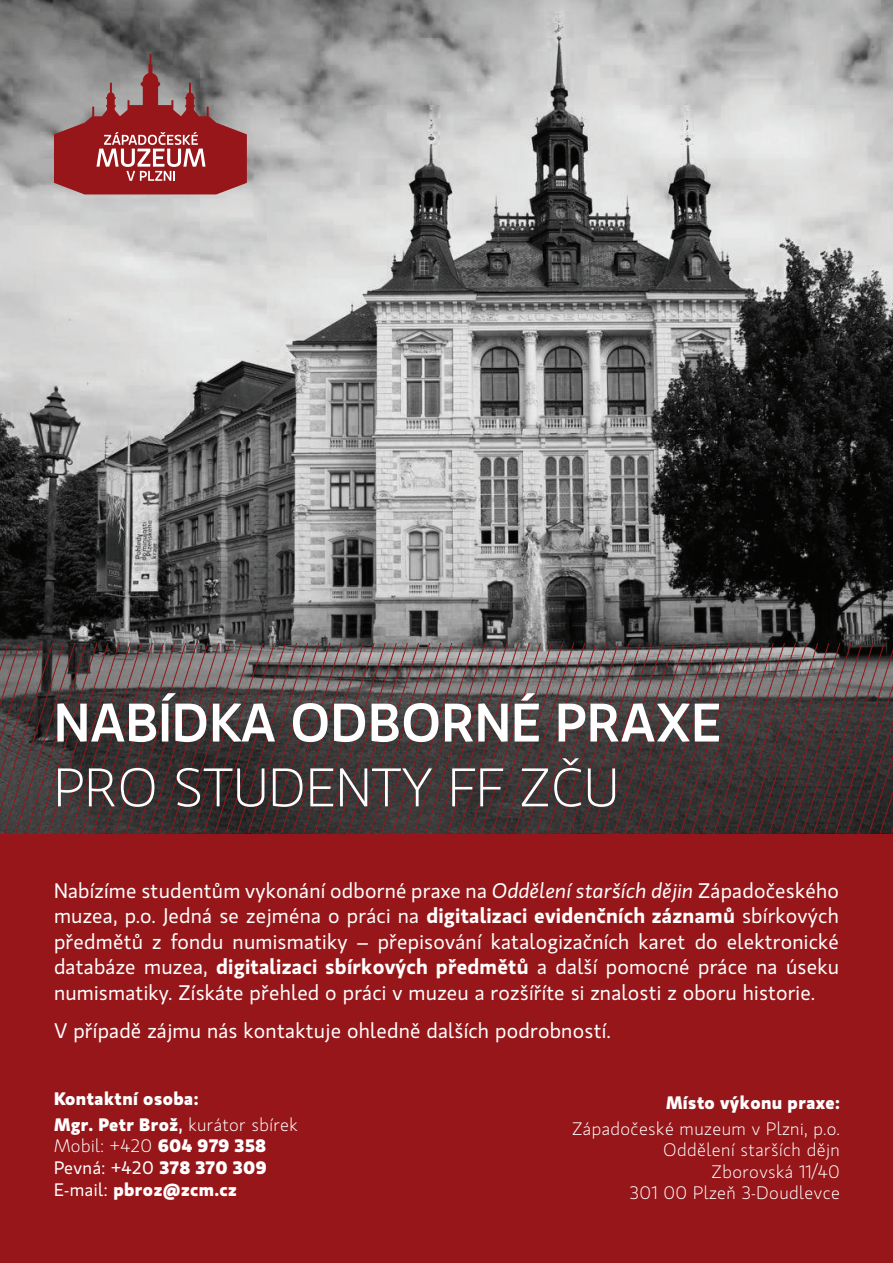
<style>
.page{position:relative;width:893px;height:1263px;background:#fff}
.page>*{position:absolute;margin:0;border:0;box-sizing:border-box;transform-origin:0 0}
.t1{font:500 54px "Gloriola Std";letter-spacing:.005em;color:#fff}
.t2{font:300 54px "Gloriola Std";letter-spacing:.005em;color:#fff}
.t3{font:21px/25.5px "Gloriola Std";letter-spacing:.01em;color:#fff;text-align:justify}
.t4{font:700 18px/21.6px "Gloriola Std";letter-spacing:.025em;color:#fff}
.t5{font:300 18px/21.6px "Gloriola Std";letter-spacing:.025em;color:#fff;text-align:right}
.s1{font-style:italic}
.s2{font-weight:600}
.s3{font-weight:500}
.s4{font-weight:300}
.s5{font-weight:400}
</style>
<div class="page">
<div style="left:0;top:829px;width:893px;height:434px;background:#961619"></div>
<img style="left:0;top:0;width:893px;height:833px">
<svg style="left:5px;top:643px;width:11px;height:189px"></svg>
<svg style="left:16px;top:643px;width:11px;height:189px"></svg>
<svg style="left:27px;top:643px;width:11px;height:189px"></svg>
<svg style="left:38px;top:643px;width:12px;height:189px"></svg>
<svg style="left:50px;top:643px;width:11px;height:189px"></svg>
<svg style="left:61px;top:643px;width:11px;height:189px"></svg>
<svg style="left:72px;top:643px;width:11px;height:189px"></svg>
<svg style="left:83px;top:643px;width:11px;height:189px"></svg>
<svg style="left:94px;top:643px;width:11px;height:189px"></svg>
<svg style="left:105px;top:643px;width:11px;height:189px"></svg>
<svg style="left:116px;top:643px;width:11px;height:189px"></svg>
<svg style="left:127px;top:643px;width:11px;height:189px"></svg>
<svg style="left:138px;top:643px;width:11px;height:189px"></svg>
<svg style="left:149px;top:643px;width:11px;height:189px"></svg>
<svg style="left:160px;top:643px;width:12px;height:189px"></svg>
<svg style="left:172px;top:643px;width:11px;height:189px"></svg>
<svg style="left:183px;top:643px;width:11px;height:189px"></svg>
<svg style="left:194px;top:643px;width:11px;height:189px"></svg>
<svg style="left:205px;top:643px;width:11px;height:189px"></svg>
<svg style="left:216px;top:643px;width:11px;height:189px"></svg>
<svg style="left:227px;top:643px;width:11px;height:189px"></svg>
<svg style="left:238px;top:643px;width:11px;height:189px"></svg>
<svg style="left:249px;top:643px;width:11px;height:189px"></svg>
<svg style="left:260px;top:643px;width:11px;height:189px"></svg>
<svg style="left:271px;top:643px;width:11px;height:189px"></svg>
<svg style="left:282px;top:643px;width:11px;height:189px"></svg>
<svg style="left:293px;top:643px;width:12px;height:189px"></svg>
<svg style="left:305px;top:643px;width:11px;height:189px"></svg>
<svg style="left:316px;top:643px;width:11px;height:189px"></svg>
<svg style="left:327px;top:643px;width:11px;height:189px"></svg>
<svg style="left:338px;top:643px;width:11px;height:189px"></svg>
<svg style="left:349px;top:643px;width:11px;height:189px"></svg>
<svg style="left:360px;top:643px;width:11px;height:189px"></svg>
<svg style="left:371px;top:643px;width:11px;height:189px"></svg>
<svg style="left:382px;top:643px;width:11px;height:189px"></svg>
<svg style="left:393px;top:643px;width:11px;height:189px"></svg>
<svg style="left:404px;top:643px;width:11px;height:189px"></svg>
<svg style="left:415px;top:643px;width:12px;height:189px"></svg>
<svg style="left:427px;top:643px;width:11px;height:189px"></svg>
<svg style="left:438px;top:643px;width:11px;height:189px"></svg>
<svg style="left:449px;top:643px;width:11px;height:189px"></svg>
<svg style="left:460px;top:643px;width:11px;height:189px"></svg>
<svg style="left:471px;top:643px;width:11px;height:189px"></svg>
<svg style="left:482px;top:643px;width:11px;height:189px"></svg>
<svg style="left:493px;top:643px;width:11px;height:189px"></svg>
<svg style="left:504px;top:643px;width:11px;height:189px"></svg>
<svg style="left:515px;top:643px;width:11px;height:189px"></svg>
<svg style="left:526px;top:643px;width:11px;height:189px"></svg>
<svg style="left:537px;top:643px;width:11px;height:189px"></svg>
<svg style="left:548px;top:643px;width:12px;height:189px"></svg>
<svg style="left:560px;top:643px;width:11px;height:189px"></svg>
<svg style="left:571px;top:643px;width:11px;height:189px"></svg>
<svg style="left:582px;top:643px;width:11px;height:189px"></svg>
<svg style="left:593px;top:643px;width:11px;height:189px"></svg>
<svg style="left:604px;top:643px;width:11px;height:189px"></svg>
<svg style="left:615px;top:643px;width:11px;height:189px"></svg>
<svg style="left:626px;top:643px;width:11px;height:189px"></svg>
<svg style="left:637px;top:643px;width:11px;height:189px"></svg>
<svg style="left:648px;top:643px;width:11px;height:189px"></svg>
<svg style="left:659px;top:643px;width:234px;height:189px"></svg>
<svg style="left:54px;top:54px;width:193px;height:140px"></svg>
<h1 class="t1" style="left:54px;top:685px;width:669px">NABÍDKA ODBORNÉ PRAXE</h1>
<h1 class="t2" style="left:54px;top:752px;width:567px">PRO STUDENTY FF ZČU</h1>
<p class="t3" style="left:54px;top:877px;width:786px">Nabízíme studentům vykonání odborné praxe na <span class="s1">Oddělení starších dějin</span> Západočeského muzea, p.o. Jedná se zejména o práci na <span class="s2">digitalizaci evidenčních záznamů</span> sbírkových předmětů z fondu numismatiky – přepisování katalogizačních karet do elektronické databáze muzea, <span class="s2">digitalizaci sbírkových předmětů</span> a další pomocné práce na úseku numismatiky. Získáte přehled o práci v muzeu a rozšíříte si znalosti z oboru historie.</p>
<p class="t3" style="left:54px;top:1018px;width:559px">V případě zájmu nás kontaktuje ohledně dalších podrobností.</p>
<p class="t4" style="left:54px;top:1085px;width:245px;line-height:25.8px">Kontaktní osoba:<br>Mgr. Petr Brož<span class="s3">,</span> <span class="s4">kurátor sbírek</span></p>
<p class="t4" style="left:54px;top:1134px;width:214px;text-align:justify"><span class="s4">Mobil: +420</span> 604 979 358<br><span class="s5">Pevná: +420</span> 378 370 309<br><span class="s5">E-mail:</span> pbroz@zcm.cz</p>
<p class="t4" style="left:666px;top:1091px;width:175px">Místo výkonu praxe:</p>
<p class="t5" style="left:572px;top:1117px;width:269px">Západočeské muzeum v Plzni, p.o.<br>Oddělení starších dějn<br>Zborovská 11/40<br>301 00 Plzeň 3-Doudlevce</p>
</div>
